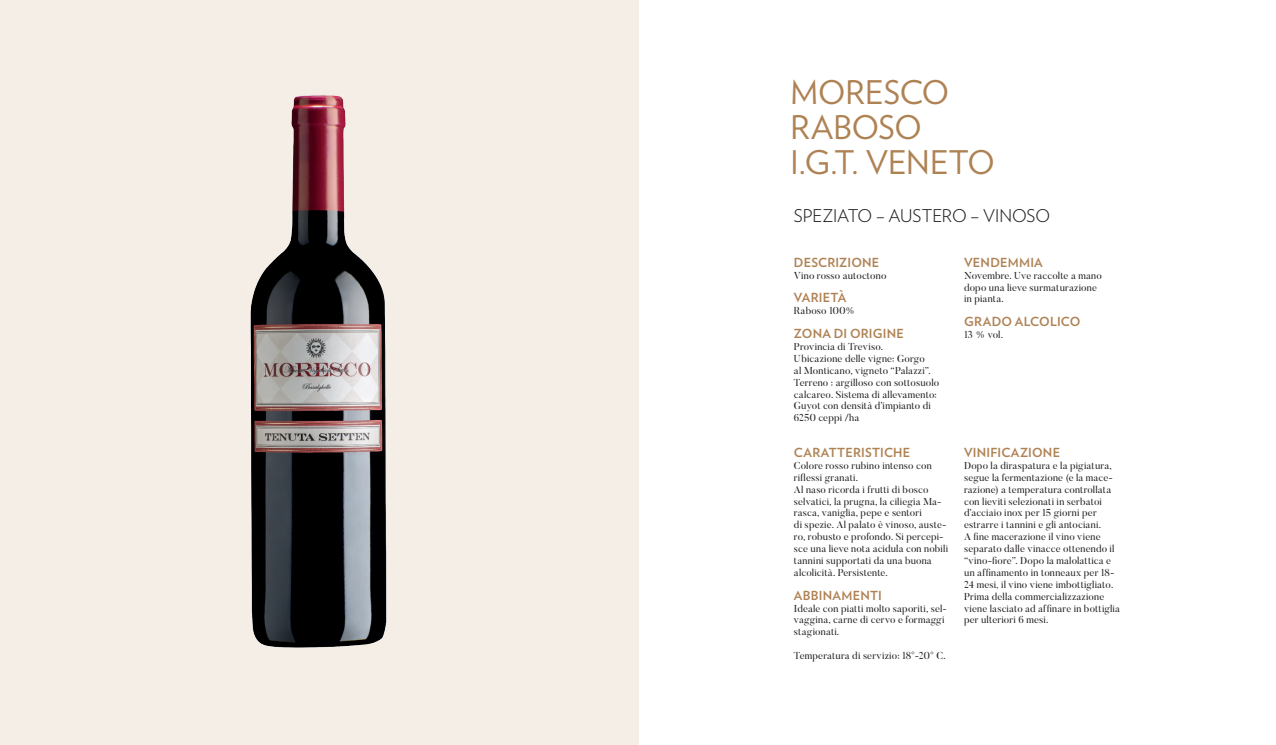
<style>
.page{position:relative;width:1276px;height:745px;background:#fff}
.page>*{position:absolute;margin:0;border:0;box-sizing:border-box;transform-origin:0 0}
.Titoletti{font:32.5px "Verlag";color:#af8254}
.Titolo{font:300 17.5px "Verlag";letter-spacing:-.005em;color:#231f20}
.Paragrafo{font:700 12.5px "Verlag";letter-spacing:.02em;color:#af8254}
.Paragrafo-2{font:10px/11.9px "Butler";letter-spacing:.015em;color:#231f20}
</style>
<div class="page">
<div style="left:0;top:0;width:638px;height:744px;background:#f5eee7"></div>
<img style="left:250px;top:95px;width:137px;height:553px">
<p class="Titoletti" style="left:790px;top:68px;width:160px">MORESCO</p>
<p class="Titoletti" style="left:790px;top:103px;width:133px">RABOSO</p>
<p class="Titoletti" style="left:790px;top:138px;width:206px">I.G.T. VENETO</p>
<p class="Titolo" style="left:794px;top:203px;width:258px">SPEZIATO – AUSTERO – VINOSO</p>
<p class="Paragrafo" style="left:794px;top:252px;width:87px">DESCRIZIONE</p>
<p class="Paragrafo-2" style="left:794px;top:269px;width:94px">Vino rosso autoctono</p>
<p class="Paragrafo" style="left:794px;top:288px;width:54px">VARIETÀ</p>
<p class="Paragrafo-2" style="left:794px;top:304px;width:62px">Raboso 100%</p>
<p class="Paragrafo" style="left:794px;top:323px;width:111px">ZONA DI ORIGINE</p>
<p class="Paragrafo-2" style="left:794px;top:340px;width:91px">Provincia di Treviso.</p>
<p class="Paragrafo-2" style="left:794px;top:352px;width:138px">Ubicazione delle vigne: Gorgo al Monticano, vigneto “Palazzi”.</p>
<p class="Paragrafo-2" style="left:794px;top:376px;width:147px">Terreno : argilloso con sottosuolo calcareo. Sistema di allevamento:<br>Guyot con densità d’impianto di<br>6250 ceppi /ha</p>
<p class="Paragrafo" style="left:794px;top:442px;width:118px">CARATTERISTICHE</p>
<p class="Paragrafo-2" style="left:794px;top:459px;width:139px">Colore rosso rubino intenso con riflessi granati.</p>
<p class="Paragrafo-2" style="left:794px;top:483px;width:149px">Al naso ricorda i frutti di bosco selvatici, la prugna, la ciliegia Ma&shy;rasca, vaniglia, pepe e sentori</p>
<p class="Paragrafo-2" style="left:794px;top:518px;width:156px">di spezie. Al palato è vinoso, auste&shy;ro, robusto e profondo. Si percepi&shy;sce una lieve nota acidula con nobili tannini supportati da una buona alcolicità. Persistente.</p>
<p class="Paragrafo" style="left:794px;top:585px;width:89px">ABBINAMENTI</p>
<p class="Paragrafo-2" style="left:794px;top:601px;width:155px">Ideale con piatti molto saporiti, sel&shy;vaggina, carne di cervo e formaggi stagionati.</p>
<p class="Paragrafo-2" style="left:794px;top:649px;width:153px">Temperatura di servizio: 18°-20° C.</p>
<p class="Paragrafo" style="left:964px;top:252px;width:80px">VENDEMMIA</p>
<p class="Paragrafo-2" style="left:964px;top:269px;width:139px">Novembre. Uve raccolte a mano dopo una lieve surmaturazione in pianta.</p>
<p class="Paragrafo" style="left:964px;top:311px;width:118px">GRADO ALCOLICO</p>
<p class="Paragrafo-2" style="left:964px;top:328px;width:40px">13 % vol.</p>
<p class="Paragrafo" style="left:964px;top:442px;width:98px">VINIFICAZIONE</p>
<p class="Paragrafo-2" style="left:964px;top:459px;width:157px">Dopo la diraspatura e la pigiatura, segue la fermentazione (e la mace&shy;razione) a temperatura controllata con lieviti selezionati in serbatoi d’acciaio inox per 15 giorni per estrarre i tannini e gli antociani.<br>A fine macerazione il vino viene separato dalle vinacce ottenendo il “vino-fiore”. Dopo la malolattica e un affinamento in tonneaux per 18- 24 mesi, il vino viene imbottigliato.<br>Prima della commercializzazione viene lasciato ad affinare in bottiglia per ulteriori 6 mesi.</p>
</div>
